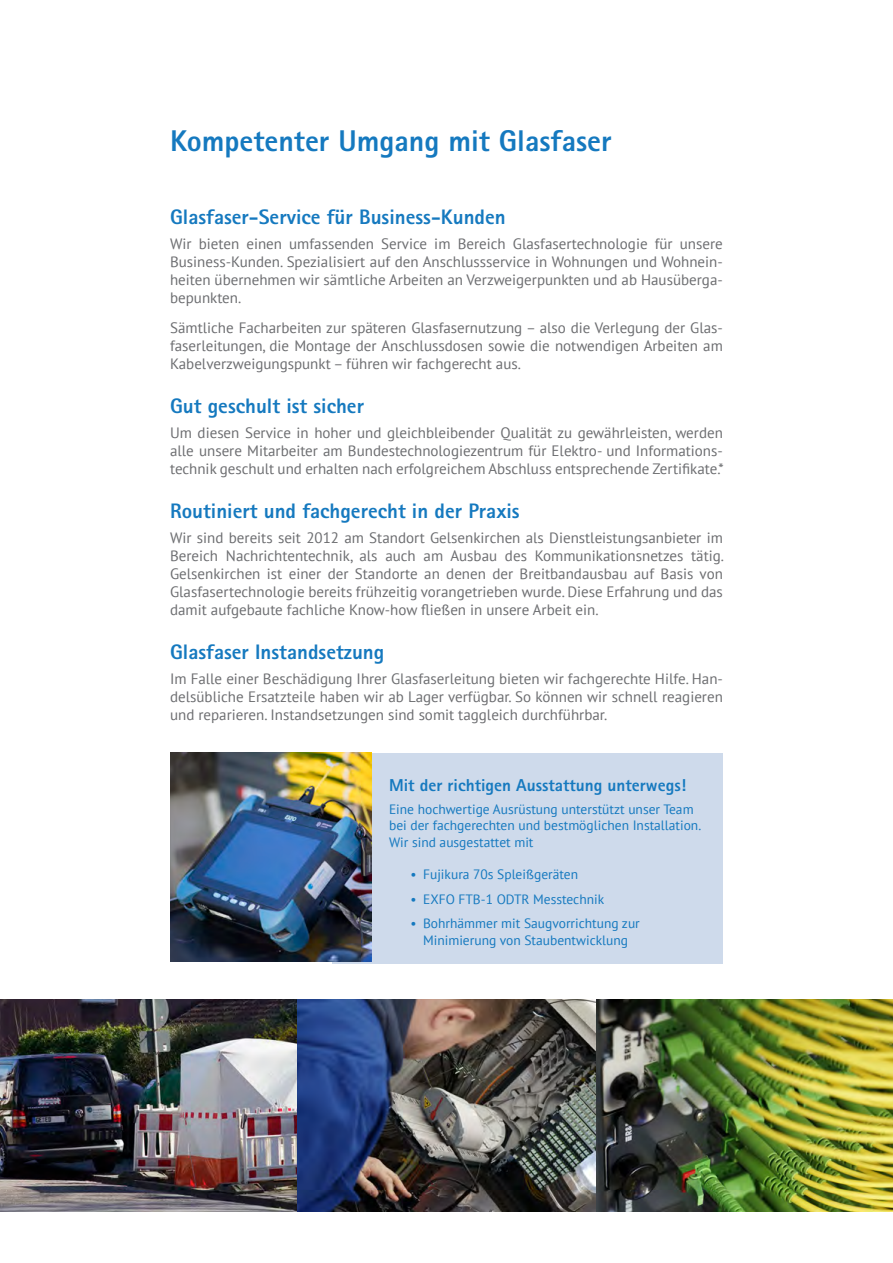
<style>
.page{position:relative;width:893px;height:1263px;background:#fff}
.page>*{position:absolute;margin:0;border:0;box-sizing:border-box;transform-origin:0 0}
.t1{font:800 30px "Rotis Sans Serif";color:#1579bf}
.Rotis_Head-Copy_14{font:800 21px "Rotis Sans Serif";color:#1579bf}
.Rotis_Head-Copy_14-2{font:800 17.25px "Rotis Sans Serif";color:#1579bf}
.PT-Sans_Grau_10_BLOC{font:15px/18px "PT Sans";color:#6c6d70;text-align:justify}
.t2{font:13.5px/16.2px "PT Sans";color:#1579bf}
</style>
<div class="page">
<img style="left:0;top:999px;width:893px;height:213px">
<div style="left:333px;top:753px;width:390px;height:211px;background:#cedaeb"></div>
<img style="left:170px;top:753px;width:201px;height:208px">
<p class="t1" style="left:170px;top:122px;width:443px">Kompetenter Umgang mit Glasfaser</p>
<p class="Rotis_Head-Copy_14" style="left:170px;top:203px;width:337px">Glasfaser-Service für Business-Kunden</p>
<p class="PT-Sans_Grau_10_BLOC" style="left:170px;top:234px;width:554px">Wir bieten einen umfassenden Service im Bereich Glasfasertechnologie für unsere Business-Kunden. Spezialisiert auf den Anschlussservice in Wohnungen und Wohnein&shy;heiten übernehmen wir sämtliche Arbeiten an Verzweigerpunkten und ab Hausüberga&shy;bepunkten.</p>
<p class="PT-Sans_Grau_10_BLOC" style="left:170px;top:319px;width:554px">Sämtliche Facharbeiten zur späteren Glasfasernutzung – also die Verlegung der Glas&shy;faserleitungen, die Montage der Anschlussdosen sowie die notwendigen Arbeiten am Kabelverzweigungspunkt – führen wir fachgerecht aus.</p>
<p class="Rotis_Head-Copy_14" style="left:170px;top:393px;width:195px">Gut geschult ist sicher</p>
<p class="PT-Sans_Grau_10_BLOC" style="left:170px;top:423px;width:555px">Um diesen Service in hoher und gleichbleibender Qualität zu gewährleisten, werden alle unsere Mitarbeiter am Bundestechnologiezentrum für Elektro- und Informations&shy;technik geschult und erhalten nach erfolgreichem Abschluss entsprechende Zertifikate.*</p>
<p class="Rotis_Head-Copy_14" style="left:170px;top:497px;width:351px">Routiniert und fachgerecht in der Praxis</p>
<p class="PT-Sans_Grau_10_BLOC" style="left:170px;top:528px;width:555px">Wir sind bereits seit 2012 am Standort Gelsenkirchen als Dienstleistungsanbieter im Bereich Nachrichtentechnik, als auch am Ausbau des Kommunikationsnetzes tätig.<br>Gelsenkirchen ist einer der Standorte an denen der Breitbandausbau auf Basis von Glasfasertechnologie bereits frühzeitig vorangetrieben wurde. Diese Erfahrung und das damit aufgebaute fachliche Know-how fließen in unsere Arbeit ein.</p>
<p class="Rotis_Head-Copy_14" style="left:170px;top:638px;width:216px">Glasfaser Instandsetzung</p>
<p class="PT-Sans_Grau_10_BLOC" style="left:170px;top:669px;width:554px">Im Falle einer Beschädigung Ihrer Glasfaserleitung bieten wir fachgerechte Hilfe. Han&shy;delsübliche Ersatzteile haben wir ab Lager verfügbar. So können wir schnell reagieren und reparieren. Instandsetzungen sind somit taggleich durchführbar.</p>
<p class="Rotis_Head-Copy_14-2" style="left:389px;top:774px;width:299px">Mit der richtigen Ausstattung unterwegs!</p>
<p class="t2" style="left:389px;top:801px;width:314px">Eine hochwertige Ausrüstung unterstützt unser Team bei der fachgerechten und bestmöglichen Installation.<br>Wir sind ausgestattet mit</p>
<p class="t2" style="left:410px;top:866px;width:169px">• Fujikura 70s Spleißgeräten</p>
<p class="t2" style="left:410px;top:890px;width:195px">• EXFO FTB-1 ODTR Messtechnik</p>
<p class="t2" style="left:410px;top:915px;width:231px;text-align:center">• Bohrhämmer mit Saugvorrichtung zur<br>Minimierung von Staubentwicklung</p>
</div>
